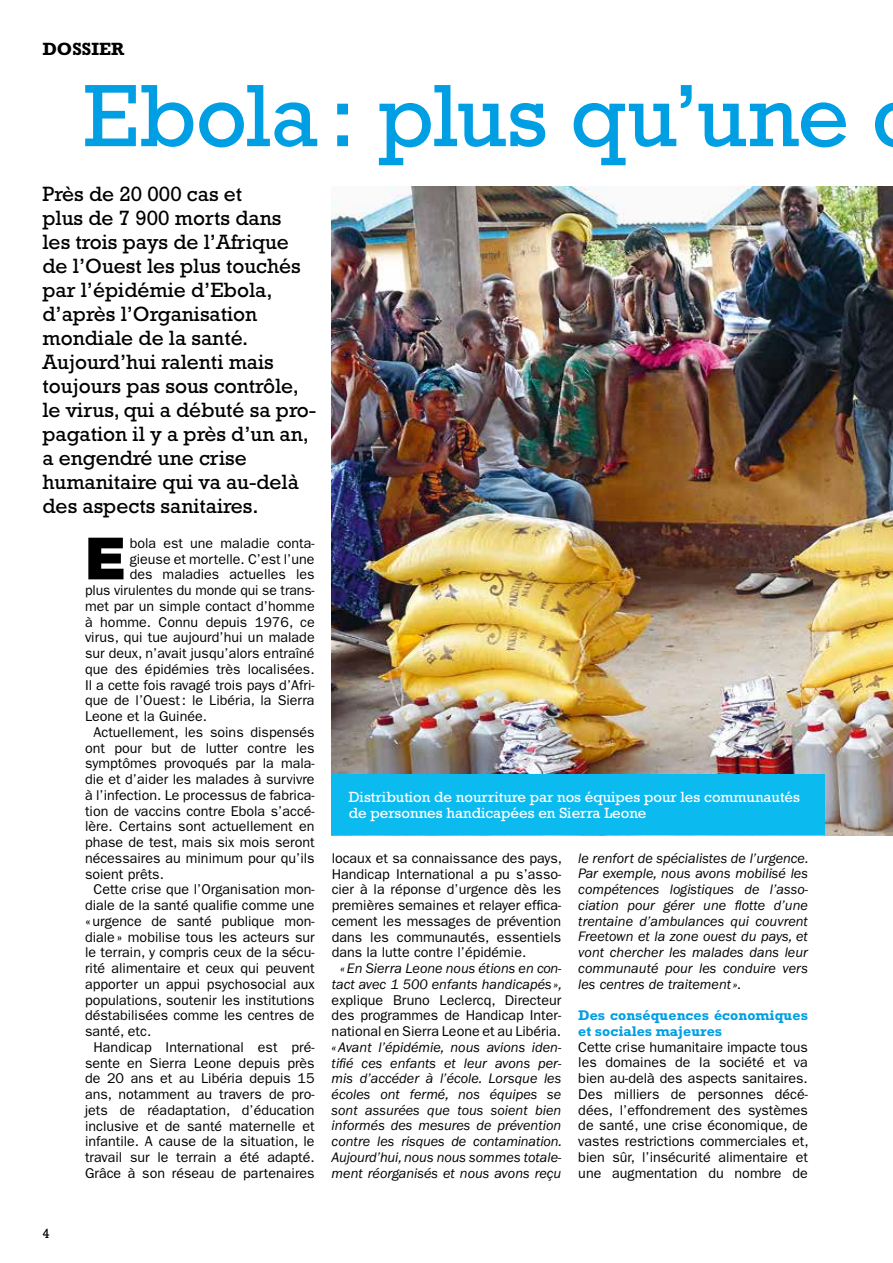
<style>
.page{position:relative;width:893px;height:1263px;background:#fff}
.page>*{position:absolute;margin:0;border:0;box-sizing:border-box;transform-origin:0 0}
.t1{font:90px "Rockwell Std";letter-spacing:-.01em;color:#009fe3}
.t2{font:900 58.35px "Helvetica Neue LT Std";color:#000}
.t3{font:21px/24px "Rockwell Std";color:#000}
.t4{font:700 18px "Rockwell Std";color:#000}
.t5{font:15px/16.5px "Rockwell Std";color:#fff}
.t6{font:14.25px/15.8px "ITC Franklin Gothic Std";color:#000;text-align:justify}
.t7{font:italic 14.25px/15.8px "ITC Franklin Gothic Std";color:#000;text-align:justify}
.t8{font:700 14.25px/15.8px "Rockwell Std";color:#009fe3}
.t9{font:13.5px "Rockwell Std";color:#000}
</style>
<div class="page">
<img style="left:332px;top:187px;width:561px;height:648px">
<div style="left:332px;top:774px;width:493px;height:61px;background:#0bbbef"></div>
<p class="t4" style="left:43px;top:38px;width:83px">DOSSIER</p>
<h1 class="t1" style="left:83px;top:64px;width:768px">Ebola: plus qu’une</h1>
<p class="t3" style="left:43px;top:182px;width:275px">Près de 20 000 cas et<br>plus de 7 900 morts dans<br>les trois pays de l’Afrique de l’Ouest les plus touchés par l’épidémie d’Ebola, d’après l’Organisation mondiale de la santé.<br>Aujourd’hui ralenti mais toujours pas sous contrôle, le virus, qui a débuté sa pro&shy;pagation il y a près d’un an, a engendré une crise humanitaire qui va au-delà des aspects sanitaires.</p>
<p class="t9" style="left:43px;top:1226px;width:9px">4</p>
<h2 class="t2" style="left:85px;top:524px;width:43px">E</h2>
<p class="t6" style="left:130px;top:535px;width:186px">bola est une maladie conta-</p>
<p class="t6" style="left:130px;top:551px;width:186px">gieuse et mortelle. C’est l’une</p>
<p class="t6" style="left:130px;top:567px;width:186px">des maladies actuelles les</p>
<p class="t6" style="left:85px;top:582px;width:231px">plus virulentes du monde qui se trans-</p>
<p class="t6" style="left:85px;top:598px;width:231px">met par un simple contact d’homme</p>
<p class="t6" style="left:85px;top:614px;width:231px">à homme. Connu depuis 1976, ce</p>
<p class="t6" style="left:85px;top:630px;width:231px">virus, qui tue aujourd’hui un malade</p>
<p class="t6" style="left:85px;top:645px;width:231px">sur deux, n’avait jusqu’alors entraîné</p>
<p class="t6" style="left:85px;top:661px;width:231px">que des épidémies très localisées.</p>
<p class="t6" style="left:85px;top:677px;width:231px">Il a cette fois ravagé trois pays d’Afri-</p>
<p class="t6" style="left:85px;top:693px;width:231px">que de l’Ouest: le Libéria, la Sierra</p>
<p class="t6" style="left:85px;top:708px;width:123px">Leone et la Guinée.</p>
<p class="t6" style="left:94px;top:724px;width:223px">Actuellement, les soins dispensés</p>
<p class="t6" style="left:85px;top:740px;width:231px">ont pour but de lutter contre les</p>
<p class="t6" style="left:85px;top:756px;width:231px">symptômes provoqués par la mala-</p>
<p class="t6" style="left:85px;top:771px;width:231px">die et d’aider les malades à survivre</p>
<p class="t6" style="left:85px;top:787px;width:231px">à l’infection. Le processus de fabrica-</p>
<p class="t6" style="left:85px;top:803px;width:231px">tion de vaccins contre Ebola s’accé-</p>
<p class="t6" style="left:85px;top:819px;width:231px">lère. Certains sont actuellement en</p>
<p class="t6" style="left:85px;top:834px;width:231px">phase de test, mais six mois seront</p>
<p class="t6" style="left:85px;top:850px;width:231px">nécessaires au minimum pour qu’ils</p>
<p class="t6" style="left:85px;top:866px;width:80px">soient prêts.</p>
<p class="t6" style="left:94px;top:882px;width:223px">Cette crise que l’Organisation mon-</p>
<p class="t6" style="left:85px;top:897px;width:231px">diale de la santé qualifie comme une</p>
<p class="t6" style="left:85px;top:913px;width:231px">«urgence de santé publique mon-</p>
<p class="t6" style="left:85px;top:929px;width:231px">diale» mobilise tous les acteurs sur</p>
<p class="t6" style="left:85px;top:945px;width:231px">le terrain, y compris ceux de la sécu-</p>
<p class="t6" style="left:85px;top:960px;width:231px">rité alimentaire et ceux qui peuvent</p>
<p class="t6" style="left:85px;top:976px;width:231px">apporter un appui psychosocial aux</p>
<p class="t6" style="left:85px;top:992px;width:231px">populations, soutenir les institutions</p>
<p class="t6" style="left:85px;top:1008px;width:231px">déstabilisées comme les centres de</p>
<p class="t6" style="left:85px;top:1023px;width:68px">santé, etc.</p>
<p class="t6" style="left:94px;top:1039px;width:223px">Handicap International est pré-</p>
<p class="t6" style="left:85px;top:1055px;width:231px">sente en Sierra Leone depuis près</p>
<p class="t6" style="left:85px;top:1071px;width:231px">de 20 ans et au Libéria depuis 15</p>
<p class="t6" style="left:85px;top:1086px;width:231px">ans, notamment au travers de pro-</p>
<p class="t6" style="left:85px;top:1102px;width:231px">jets de réadaptation, d’éducation</p>
<p class="t6" style="left:85px;top:1118px;width:231px">inclusive et de santé maternelle et</p>
<p class="t6" style="left:85px;top:1134px;width:231px">infantile. A cause de la situation, le</p>
<p class="t6" style="left:85px;top:1149px;width:231px">travail sur le terrain a été adapté.</p>
<p class="t6" style="left:85px;top:1165px;width:231px">Grâce à son réseau de partenaires</p>
<p class="t5" style="left:349px;top:788px;width:453px">Distribution de nourriture par nos équipes pour les communautés de personnes handicapées en Sierra Leone</p>
<p class="t6" style="left:332px;top:850px;width:232px">locaux et sa connaissance des pays, Handicap International a pu s’asso&shy;cier à la réponse d’urgence dès les premières semaines et relayer effica&shy;cement les messages de prévention dans les communautés, essentiels dans la lutte contre l’épidémie.</p>
<p class="t7" style="left:332px;top:960px;width:232px;text-align:center">«En Sierra Leone nous étions en con&shy;tact avec 1 500 enfants handicapés »,</p>
<p class="t6" style="left:332px;top:992px;width:231px">explique Bruno Leclercq, Directeur des programmes de Handicap Inter&shy;national en Sierra Leone et au Libéria.</p>
<p class="t7" style="left:332px;top:1039px;width:232px">«Avant l’épidémie, nous avions iden&shy;tifié ces enfants et leur avons per&shy;mis d’accéder à l’école. Lorsque les écoles ont fermé, nos équipes se sont assurées que tous soient bien informés des mesures de prévention contre les risques de contamination.<br>Aujourd’hui, nous nous sommes totale&shy;ment réorganisés et nous avons reçu</p>
<p class="t7" style="left:578px;top:850px;width:232px">le renfort de spécialistes de l’urgence.<br>Par exemple, nous avons mobilisé les compétences logistiques de l’asso&shy;ciation pour gérer une flotte d’une trentaine d’ambulances qui couvrent Freetown et la zone ouest du pays, et vont chercher les malades dans leur communauté pour les conduire vers les centres de traitement».</p>
<p class="t8" style="left:578px;top:1007px;width:231px">Des conséquences économiques et sociales majeures</p>
<p class="t6" style="left:578px;top:1039px;width:232px">Cette crise humanitaire impacte tous les domaines de la société et va bien au-delà des aspects sanitaires.<br>Des milliers de personnes décé&shy;dées, l’effondrement des systèmes de santé, une crise économique, de vastes restrictions commerciales et, bien sûr, l’insécurité alimentaire et une augmentation du nombre de</p>
</div>
